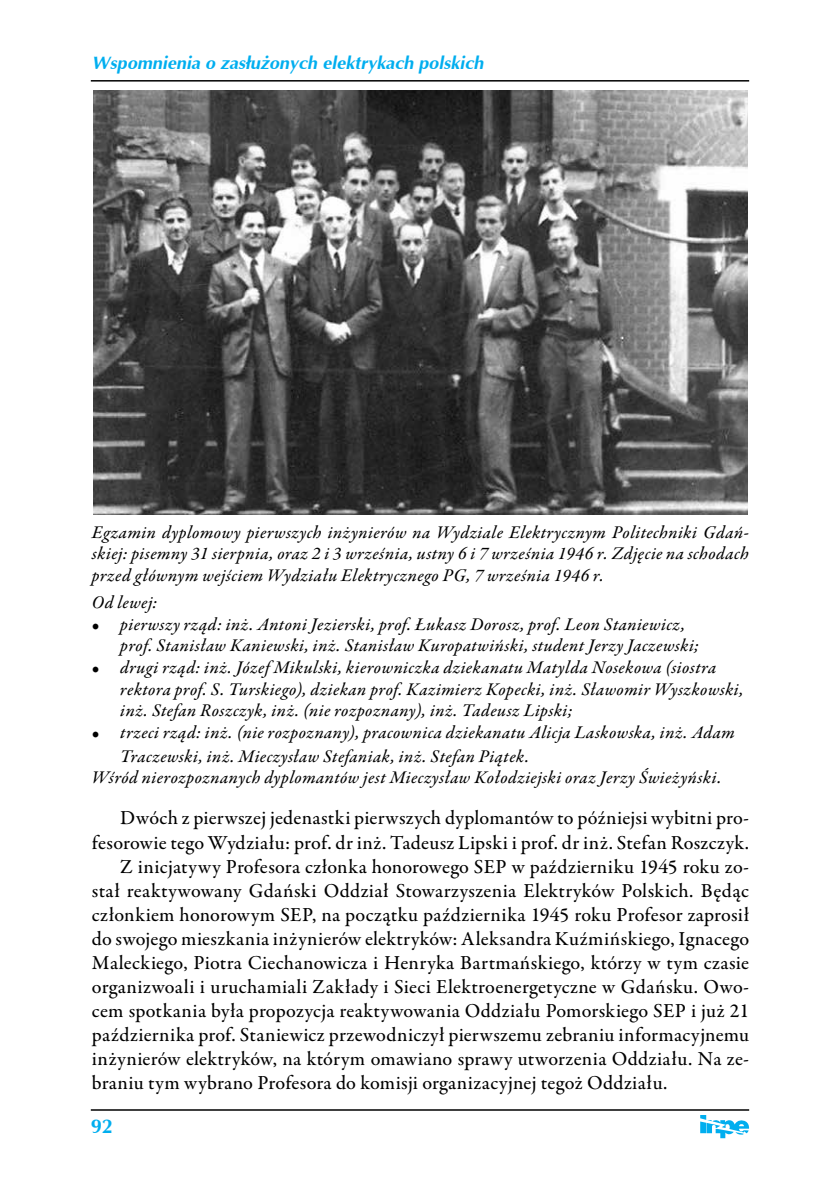
<style>
.page{position:relative;width:840px;height:1191px;background:#fff}
.page>*{position:absolute;margin:0;border:0;box-sizing:border-box;transform-origin:0 0}
.t1{font:500 20px "Garamond Premr Pro";letter-spacing:.015em;color:#000}
.t2{font:700 20px "Ottawa";color:#00aeef}
.t3{font:18px/21.6px "Garamond Premr Pro Med It";letter-spacing:.025em;color:#000}
.t4{font:italic 700 18px "Ottawa";color:#00aeef}
.s1{font-family:"Garamond Premr Pro";font-weight:500}
</style>
<div class="page">
<svg style="left:700px;top:1115px;width:48px;height:23px"></svg>
<hr style="left:91px;top:80px;width:657px;height:2px;background:#000">
<hr style="left:91px;top:1109px;width:657px;height:1px;background:#000">
<img style="left:94px;top:91px;width:653px;height:423px">
<p class="t4" style="left:92px;top:51px;width:393px">Wspomnienia o zasłużonych elektrykach polskich</p>
<p class="t3" style="left:92px;top:522px;width:658px;text-align:justify">Egzamin dyplomowy pierwszych inżynierów na Wydziale Elektrycznym Politechniki Gdań&shy;skiej: pisemny 31 sierpnia, oraz 2 i 3 września, ustny 6 i 7 września 1946 r. Zdjęcie na schodach przed głównym wejściem Wydziału Elektrycznego PG, 7 września 1946 r.</p>
<p class="t3" style="left:92px;top:592px;width:67px">Od lewej:</p>
<p class="t3" style="left:120px;top:614px;width:580px;text-indent:-28px"><span class="s1">•</span> pierwszy rząd: inż. Antoni Jezierski, prof. Łukasz Dorosz, prof. Leon Staniewicz, prof. Stanisław Kaniewski, inż. Stanisław Kuropatwiński, student Jerzy Jaczewski;</p>
<p class="t3" style="left:120px;top:657px;width:624px;text-indent:-28px"><span class="s1">•</span> drugi rząd: inż. Józef Mikulski, kierowniczka dziekanatu Matylda Nosekowa (siostra rektora prof. S. Turskiego), dziekan prof. Kazimierz Kopecki, inż. Sławomir Wyszkowski, inż. Stefan Roszczyk, inż. (nie rozpoznany), inż. Tadeusz Lipski;</p>
<p class="t3" style="left:120px;top:721px;width:616px;line-height:24px;text-indent:-28px"><span class="s1">•</span> trzeci rząd: inż. (nie rozpoznany), pracownica dziekanatu Alicja Laskowska, inż. Adam<br>Traczewski, inż. Mieczysław Stefaniak, inż. Stefan Piątek.</p>
<p class="t3" style="left:92px;top:768px;width:631px">Wśród nierozpoznanych dyplomantów jest Mieczysław Kołodziejski oraz Jerzy Świeżyński.</p>
<p class="t1" style="left:120px;top:806px;width:630px">Dwóch z pierwszej jedenastki pierwszych dyplomantów to późniejsi wybitni pro-</p>
<p class="t1" style="left:92px;top:830px;width:658px">fesorowie tego Wydziału: prof. dr inż. Tadeusz Lipski i prof. dr inż. Stefan Roszczyk.</p>
<p class="t1" style="left:120px;top:854px;width:630px">Z inicjatywy Profesora członka honorowego SEP w październiku 1945 roku zo-</p>
<p class="t1" style="left:92px;top:878px;width:658px">stał reaktywowany Gdański Oddział Stowarzyszenia Elektryków Polskich. Będąc</p>
<p class="t1" style="left:92px;top:902px;width:658px">członkiem honorowym SEP, na początku października 1945 roku Profesor zaprosił</p>
<p class="t1" style="left:92px;top:926px;width:658px">do swojego mieszkania inżynierów elektryków: Aleksandra Kuźmińskiego, Ignacego</p>
<p class="t1" style="left:92px;top:950px;width:658px">Maleckiego, Piotra Ciechanowicza i Henryka Bartmańskiego, którzy w tym czasie</p>
<p class="t1" style="left:92px;top:974px;width:658px">organizwoali i uruchamiali Zakłady i Sieci Elektroenergetyczne w Gdańsku. Owo-</p>
<p class="t1" style="left:92px;top:998px;width:658px">cem spotkania była propozycja reaktywowania Oddziału Pomorskiego SEP i już 21</p>
<p class="t1" style="left:92px;top:1022px;width:658px">października prof. Staniewicz przewodniczył pierwszemu zebraniu informacyjnemu</p>
<p class="t1" style="left:92px;top:1046px;width:658px">inżynierów elektryków, na którym omawiano sprawy utworzenia Oddziału. Na ze-</p>
<p class="t1" style="left:92px;top:1070px;width:576px">braniu tym wybrano Profesora do komisji organizacyjnej tegoż Oddziału.</p>
<p class="t2" style="left:91px;top:1114px;width:24px">92</p>
</div>
